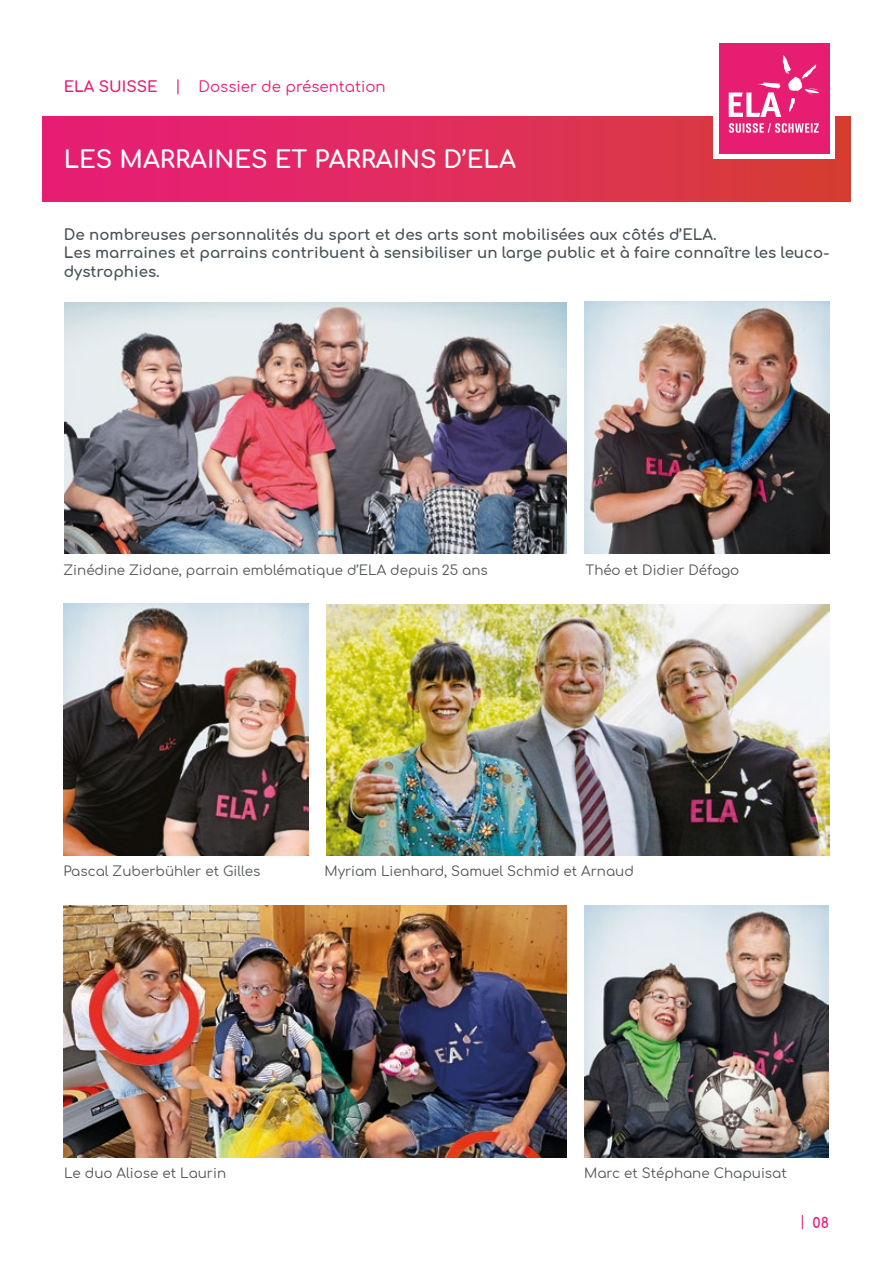
<style>
.page{position:relative;width:893px;height:1263px;background:#fff}
.page>*{position:absolute;margin:0;border:0;box-sizing:border-box;transform-origin:0 0}
.t1{font:700 24px "Comfortaa";color:#fff}
.t2{font:700 15px/18.8px "Comfortaa";color:#485156}
.t3{font:15px "Comfortaa";color:#e71d72}
.t4{font:700 14.25px "Comfortaa";color:#e71d72}
.t5{font:13.5px "Comfortaa";color:#505456}
.s1{font-weight:700}
.s2{font-weight:400}
</style>
<div class="page">
<div style="left:43px;top:117px;width:807px;height:85px;background:linear-gradient(to right,#e91c7b,#d63e37)"></div>
<div style="left:713px;top:38px;width:121px;height:121px;background:#fff"></div>
<div style="left:719px;top:43px;width:110px;height:111px;background:#e71d72"></div>
<svg style="left:729px;top:55px;width:90px;height:62px"></svg>
<svg style="left:729px;top:123px;width:90px;height:10px"></svg>
<img style="left:64px;top:302px;width:503px;height:252px">
<img style="left:64px;top:905px;width:502px;height:252px">
<img style="left:326px;top:604px;width:503px;height:252px">
<img style="left:585px;top:302px;width:244px;height:252px">
<img style="left:64px;top:604px;width:244px;height:251px">
<img style="left:584px;top:905px;width:245px;height:252px">
<p class="t3" style="left:64px;top:73px;width:323px"><span class="s1">ELA SUISSE</span> | Dossier de présentation</p>
<h1 class="t1" style="left:64px;top:137px;width:454px">LES MARRAINES ET PARRAINS D’ELA</h1>
<p class="t2" style="left:64px;top:223px;width:767px">De nombreuses personnalités du sport et des arts sont mobilisées aux côtés d’ELA.<br>Les marraines et parrains contribuent à sensibiliser un large public et à faire connaître les leuco&shy;dystrophies.</p>
<p class="t5" style="left:64px;top:558px;width:426px">Zinédine Zidane, parrain emblématique d’ELA depuis 25 ans</p>
<p class="t5" style="left:585px;top:558px;width:155px">Théo et Didier Défago</p>
<p class="t5" style="left:63px;top:858px;width:198px">Pascal Zuberbühler et Gilles</p>
<p class="t5" style="left:324px;top:858px;width:311px">Myriam Lienhard, Samuel Schmid et Arnaud</p>
<p class="t5" style="left:64px;top:1160px;width:164px">Le duo Aliose et Laurin</p>
<p class="t5" style="left:584px;top:1160px;width:204px">Marc et Stéphane Chapuisat</p>
<p class="t4" style="left:800px;top:1209px;width:31px"><span class="s2">|</span> 08</p>
</div>
